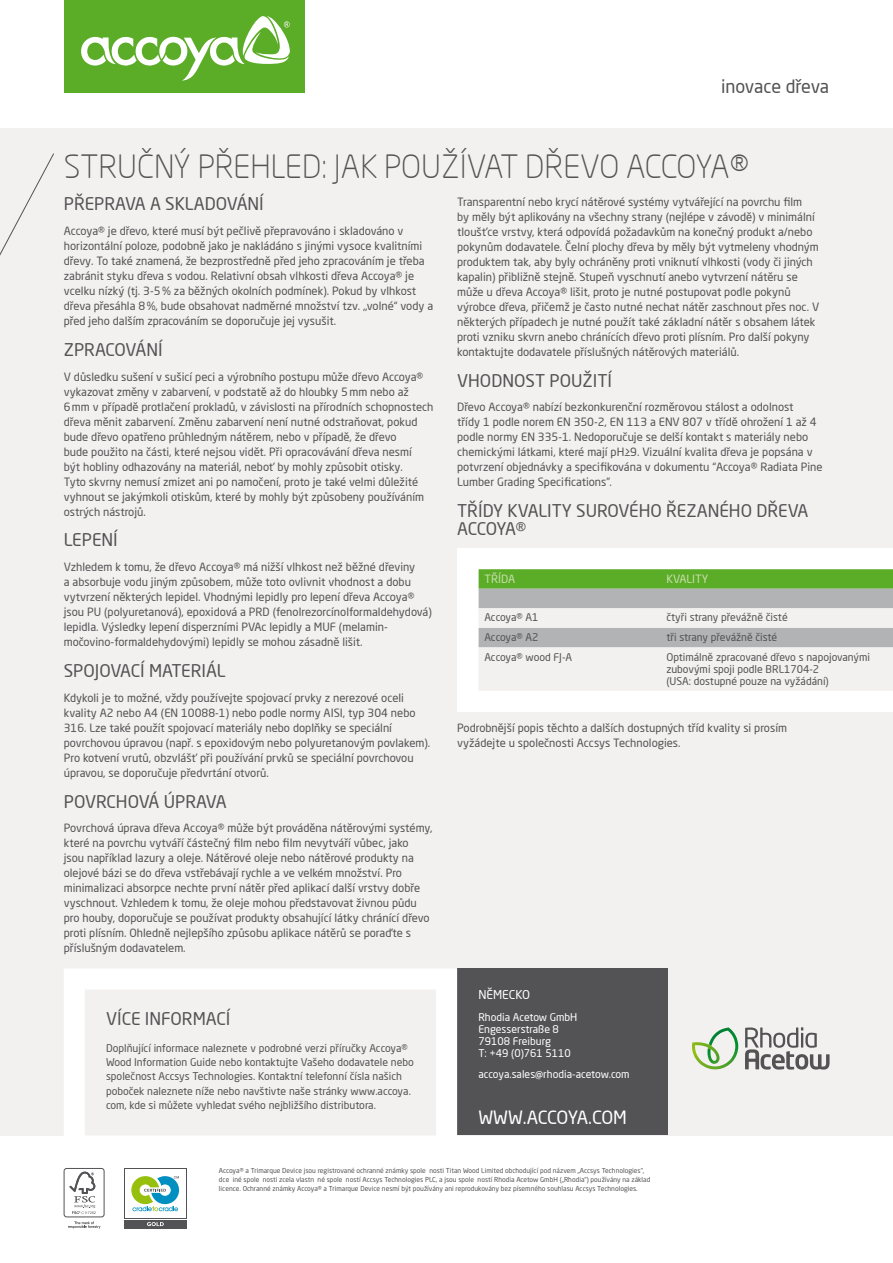
<style>
.page{position:relative;width:893px;height:1263px;background:#fff}
.page>*{position:absolute;margin:0;border:0;box-sizing:border-box;transform-origin:0 0}
.t1{font:300 31.5px "Neo Sans Pro";color:#535355}
.t2{font:18px "Neo Sans Pro";letter-spacing:-.02em;color:#fff}
.introduction{font:18px "Neo Sans Pro";letter-spacing:-.01em;color:#535355}
.subheader{font:17.25px/18px "Neo Sans Pro";color:#535355}
.subheader-2{font:12px "Neo Sans Pro";color:#fff}
.body{font:11.25px/15px "Neo Sans Pro";color:#535355}
.body-2{font:11.25px "Neo Sans Pro";color:#c8dfae}
.body-3{font:10.5px/14.2px "Neo Sans Pro";color:#535355}
.subheader-3{font:10.5px/12px "Neo Sans Pro";color:#fff}
.Disclaimer{font:6.75px/9px "Neo Sans";color:#535355}
</style>
<div class="page">
<div style="left:0;top:128px;width:893px;height:1007px;background:#f3f1f0"></div>
<div style="left:457px;top:968px;width:211px;height:167px;background:#535355"></div>
<div style="left:64px;top:0;width:240px;height:93px;background:#5bac26"></div>
<svg style="left:81px;top:16px;width:209px;height:65px"></svg>
<div style="left:124px;top:1220px;width:63px;height:8px;background:#535355"></div>
<svg style="left:147px;top:1222px;width:17px;height:4px"></svg>
<svg style="left:131px;top:1176px;width:48px;height:35px"></svg>
<div style="left:64px;top:1168px;width:40px;height:49px;border:1px solid #535355;border-radius:3px"></div>
<svg style="left:68px;top:1221px;width:32px;height:7px"></svg>
<svg style="left:69px;top:1172px;width:27px;height:42px"></svg>
<svg style="left:53px;top:969px;width:415px;height:167px"></svg>
<svg style="left:457px;top:548px;width:436px;height:164px"></svg>
<svg style="left:0;top:153px;width:54px;height:103px"></svg>
<svg style="left:745px;top:1027px;width:84px;height:42px"></svg>
<svg style="left:692px;top:1027px;width:46px;height:42px"></svg>
<p class="introduction" style="left:721px;top:75px;width:110px">inovace dřeva</p>
<p class="t1" style="left:64px;top:147px;width:687px">STRUČNÝ PŘEHLED: JAK POUŽÍVAT DŘEVO ACCOYA®</p>
<p class="subheader" style="left:64px;top:195px;width:202px">PŘEPRAVA A SKLADOVÁNÍ</p>
<p class="body" style="left:64px;top:223px;width:371px">Accoya® je dřevo, které musí být pečlivě přepravováno i skladováno v horizontální poloze, podobně jako je nakládáno s jinými vysoce kvalitními dřevy. To také znamená, že bezprostředně před jeho zpracováním je třeba zabránit styku dřeva s vodou. Relativní obsah vlhkosti dřeva Accoya® je vcelku nízký (tj. 3-5% za běžných okolních podmínek). Pokud by vlhkost dřeva přesáhla 8%, bude obsahovat nadměrné množství tzv. „volné“ vody a před jeho dalším zpracováním se doporučuje jej vysušit.</p>
<p class="subheader" style="left:64px;top:340px;width:100px">ZPRACOVÁNÍ</p>
<p class="body" style="left:64px;top:369px;width:371px">V důsledku sušení v sušicí peci a výrobního postupu může dřevo Accoya® vykazovat změny v zabarvení, v podstatě až do hloubky 5mm nebo až 6mm v případě protlačení prokladů, v závislosti na přírodních schopnostech dřeva měnit zabarvení. Změnu zabarvení není nutné odstraňovat, pokud bude dřevo opatřeno průhledným nátěrem, nebo v případě, že dřevo<br>bude použito na části, které nejsou vidět. Při opracovávání dřeva nesmí<br>být hobliny odhazovány na materiál, neboť by mohly způsobit otisky.<br>Tyto skvrny nemusí zmizet ani po namočení, proto je také velmi důležité vyhnout se jakýmkoli otiskům, které by mohly být způsobeny používáním ostrých nástrojů.</p>
<p class="subheader" style="left:64px;top:531px;width:56px">LEPENÍ</p>
<p class="body" style="left:64px;top:559px;width:370px">Vzhledem k tomu, že dřevo Accoya® má nižší vlhkost než běžné dřeviny<br>a absorbuje vodu jiným způsobem, může toto ovlivnit vhodnost a dobu vytvrzení některých lepidel. Vhodnými lepidly pro lepení dřeva Accoya® jsou PU (polyuretanová), epoxidová a PRD (fenolrezorcínolformaldehydová) lepidla. Výsledky lepení disperzními PVAc lepidly a MUF (melamin&shy;močovino-formaldehydovými) lepidly se mohou zásadně lišit.</p>
<p class="subheader" style="left:64px;top:661px;width:163px">SPOJOVACÍ MATERIÁL</p>
<p class="body" style="left:64px;top:690px;width:368px">Kdykoli je to možné, vždy používejte spojovací prvky z nerezové oceli kvality A2 nebo A4 (EN 10088-1) nebo podle normy AISI, typ 304 nebo 316. Lze také použít spojovací materiály nebo doplňky se speciální povrchovou úpravou (např. s epoxidovým nebo polyuretanovým povlakem).<br>Pro kotvení vrutů, obzvlášť při používání prvků se speciální povrchovou úpravou, se doporučuje předvrtání otvorů.</p>
<p class="subheader" style="left:64px;top:792px;width:164px">POVRCHOVÁ ÚPRAVA</p>
<p class="body" style="left:64px;top:820px;width:370px">Povrchová úprava dřeva Accoya® může být prováděna nátěrovými systémy, které na povrchu vytváří částečný film nebo film nevytváří vůbec, jako<br>jsou například lazury a oleje. Nátěrové oleje nebo nátěrové produkty na olejové bázi se do dřeva vstřebávají rychle a ve velkém množství. Pro minimalizaci absorpce nechte první nátěr před aplikací další vrstvy dobře vyschnout. Vzhledem k tomu, že oleje mohou představovat živnou půdu pro houby, doporučuje se používat produkty obsahující látky chránící dřevo proti plísním. Ohledně nejlepšího způsobu aplikace nátěrů se poraďte s příslušným dodavatelem.</p>
<p class="body" style="left:457px;top:194px;width:364px">Transparentní nebo krycí nátěrové systémy vytvářející na povrchu film<br>by měly být aplikovány na všechny strany (nejlépe v závodě) v minimální tloušťce vrstvy, která odpovídá požadavkům na konečný produkt a/nebo pokynům dodavatele. Čelní plochy dřeva by měly být vytmeleny vhodným produktem tak, aby byly ochráněny proti vniknutí vlhkosti (vody či jiných kapalin) přibližně stejně. Stupeň vyschnutí anebo vytvrzení nátěru se může u dřeva Accoya® lišit, proto je nutné postupovat podle pokynů výrobce dřeva, přičemž je často nutné nechat nátěr zaschnout přes noc. V některých případech je nutné použít také základní nátěr s obsahem látek proti vzniku skvrn anebo chránících dřevo proti plísním. Pro další pokyny kontaktujte dodavatele příslušných nátěrových materiálů.</p>
<p class="subheader" style="left:457px;top:371px;width:157px">VHODNOST POUŽITÍ</p>
<p class="body" style="left:457px;top:399px;width:367px">Dřevo Accoya® nabízí bezkonkurenční rozměrovou stálost a odolnost<br>třídy 1 podle norem EN 350-2, EN 113 a ENV 807 v třídě ohrožení 1 až 4 podle normy EN 335-1. Nedoporučuje se delší kontakt s materiály nebo chemickými látkami, které mají pH≥9. Vizuální kvalita dřeva je popsána v potvrzení objednávky a specifikována v dokumentu “Accoya® Radiata Pine Lumber Grading Specifications”.</p>
<p class="subheader" style="left:457px;top:501px;width:353px">TŘÍDY KVALITY SUROVÉHO ŘEZANÉHO DŘEVA<br>ACCOYA®</p>
<p class="body-2" style="left:484px;top:572px;width:32px">TŘÍDA</p>
<p class="body-2" style="left:666px;top:572px;width:44px">KVALITY</p>
<p class="body-3" style="left:484px;top:610px;width:56px">Accoya® A1</p>
<p class="body-3" style="left:666px;top:610px;width:123px">čtyři strany převážně čisté</p>
<p class="body-3" style="left:484px;top:630px;width:56px">Accoya® A2</p>
<p class="body-3" style="left:666px;top:630px;width:112px">tři strany převážně čisté</p>
<p class="body-3" style="left:484px;top:649px;width:89px">Accoya® wood FJ-A</p>
<p class="body-3" style="left:666px;top:650px;width:205px;line-height:12px">Optimálně zpracované dřevo s napojovanými zubovými spoji podle BRL1704-2<br>(USA: dostupné pouze na vyžádání)</p>
<p class="body" style="left:457px;top:720px;width:331px">Podrobnější popis těchto a dalších dostupných tříd kvality si prosím vyžádejte u společnosti Accsys Technologies.</p>
<p class="subheader" style="left:106px;top:1010px;width:126px">VÍCE INFORMACÍ</p>
<p class="body-3" style="left:106px;top:1041px;width:309px">Doplňující informace naleznete v podrobné verzi příručky Accoya® Wood Information Guide nebo kontaktujte Vašeho dodavatele nebo společnost Accsys Technologies. Kontaktní telefonní čísla našich poboček naleznete níže nebo navštivte naše stránky www.accoya. com, kde si můžete vyhledat svého nejbližšího distributora.</p>
<p class="subheader-2" style="left:478px;top:987px;width:53px">NĚMECKO</p>
<p class="subheader-3" style="left:478px;top:1011px;width:101px">Rhodia Acetow GmbH<br>Engesserstraße 8<br>79108 Freiburg<br>T: +49 (0)761 5110</p>
<p class="subheader-3" style="left:478px;top:1068px;width:153px">accoya.sales@rhodia-acetow.com</p>
<p class="t2" style="left:478px;top:1106px;width:150px">WWW.ACCOYA.COM</p>
<p class="Disclaimer" style="left:219px;top:1166px;width:433px">Accoya® a Trimarque Device jsou registrované ochranné známky společnosti Titan Wood Limited obchodující pod názvem „Accsys Technologies“, dce iné společnosti zcela vlastn né společností Accsys Technologies PLC, a jsou společností Rhodia Acetow GmbH („Rhodia“) používány na základ licence. Ochranné známky Accoya® a Trimarque Device nesmí být používány ani reprodukovány bez písemného souhlasu Accsys Technologies.</p>
</div>
